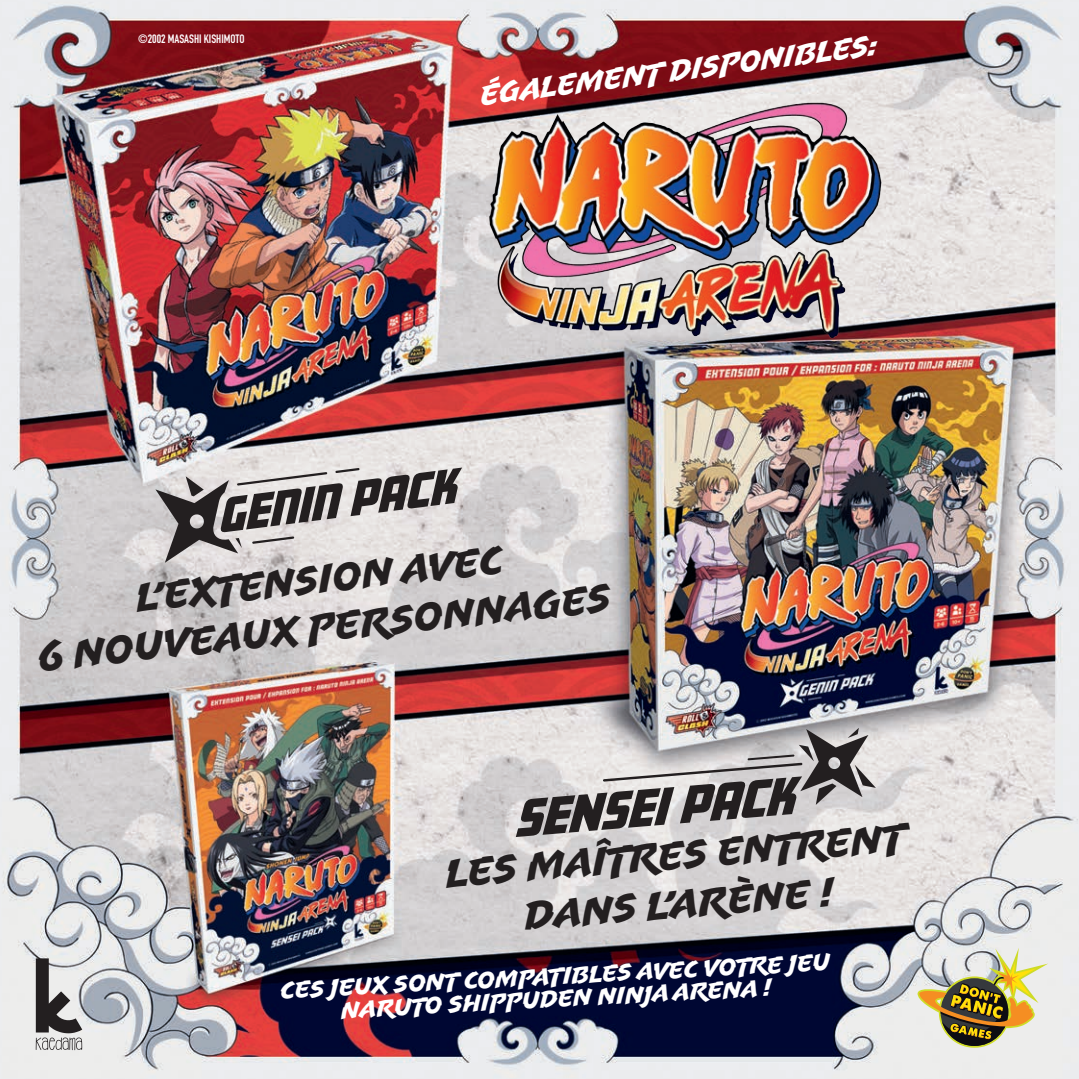
<style>
.page{position:relative;width:1079px;height:1079px;background:#fff}
.page>*{position:absolute;margin:0;border:0;box-sizing:border-box;transform-origin:0 0}
.t1{font:40.6px "Uppercut Angle";color:#231f20}
.t2{font:30px "Uppercut Angle";color:#fff}
.t3{font:24.4px "Uppercut Angle";color:#fff}
.TEXT{font:700 12px "DIN Condensed";color:#fff}
</style>
<div class="page">
<img style="left:0;top:0;width:1078px;height:1078px">
<svg style="left:36px;top:958px;width:46px;height:91px;background:#929090"></svg>
<svg style="left:917px;top:947px;width:130px;height:100px;background:#bdb38c"></svg>
<svg style="left:155px;top:467px;width:307px;height:95px;background:#aca8a8"></svg>
<img style="left:475px;top:97px;width:419px;height:245px">
<svg style="left:515px;top:727px;width:360px;height:109px;background:#a9a6a7"></svg>
<p class="TEXT" style="left:138px;top:31px;width:108px">©2002 MASASHI KISHIMOTO</p>
<p class="t2" style="left:477px;top:77px;width:402px;rotate:-7deg">également disponibles:</p>
<p class="t1" style="left:134px;top:574px;width:370px;rotate:-6deg">l’extension avec</p>
<p class="t1" style="left:36px;top:633px;width:577px;rotate:-6deg">6 nouveaux personnages</p>
<p class="t1" style="left:444px;top:847px;width:462px;rotate:-4deg">les maîtres entrent</p>
<p class="t1" style="left:523px;top:891px;width:312px;rotate:-4deg">dans l’arène !</p>
<p class="t3" style="left:280px;top:975px;width:551px;rotate:-3deg">Ces jeux sont compatibles avec votre jeu</p>
<p class="t3" style="left:340px;top:995px;width:432px;rotate:-3deg">Naruto Shippuden ninja arena !</p>
</div>
